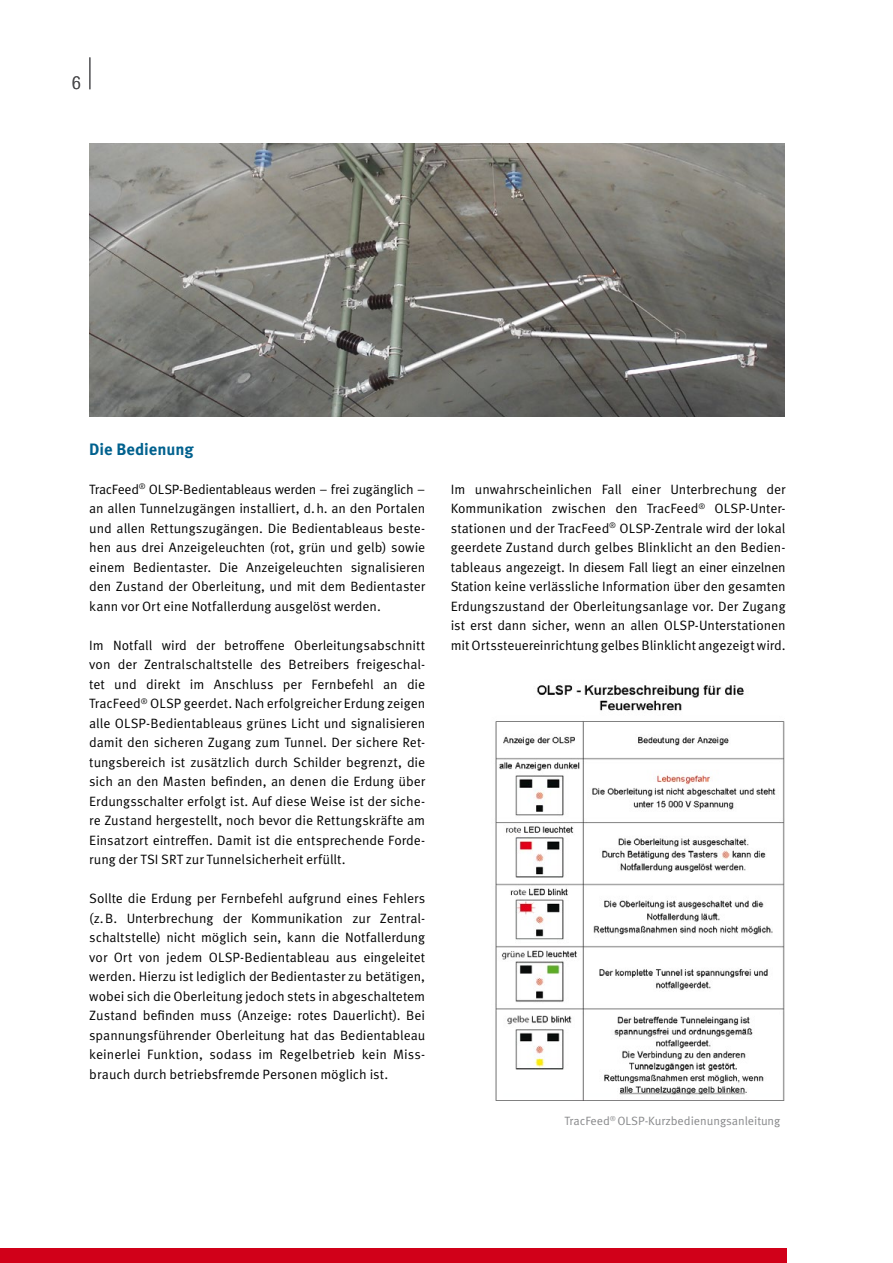
<style>
.page{position:relative;width:893px;height:1263px;background:#fff}
.page>*{position:absolute;margin:0;border:0;box-sizing:border-box;transform-origin:0 0}
.t1{font:300 condensed 18px "Helvetica Neue LT Std";color:#4b4b4d}
.t2{font:700 16.5px "Meta Pro";letter-spacing:-.005em;color:#00618e}
.t3{font:13.5px/19.5px "Meta Pro";letter-spacing:-.005em;color:#000;text-align:justify}
.t4{font:12px "Meta Pro";color:#87888a}
</style>
<div class="page">
<img style="left:89px;top:144px;width:696px;height:273px">
<div style="left:0;top:1248px;width:787px;height:15px;background:#d10019"></div>
<hr style="left:89px;top:57px;width:1px;height:32px;background:#4b4b4d">
<img style="left:495px;top:685px;width:290px;height:416px">
<h1 class="t1" style="left:72px;top:72px;width:10px">6</h1>
<p class="t2" style="left:89px;top:439px;width:106px">Die Bedienung</p>
<p class="t3" style="left:89px;top:480px;width:338px">TracFeed<sup>®</sup> OLSP-Bedientableaus werden – frei zugänglich – an allen Tunnelzugängen installiert, d.h. an den Portalen und allen Rettungszugängen. Die Bedientableaus beste&shy;hen aus drei Anzeigeleuchten (rot, grün und gelb) sowie einem Bedientaster. Die Anzeigeleuchten signalisieren den Zustand der Oberleitung, und mit dem Bedientaster kann vor Ort eine N otfallerdung ausgelöst werden.</p>
<p class="t3" style="left:89px;top:636px;width:338px">Im N otfall wird der betroffene Oberleitungsabschnitt von der Zentralschaltstelle des Betreibers freigeschal&shy;tet und direkt im Anschluss per Fernbefehl an die TracFeed<sup>®</sup> OLSP geerdet. N ach erfolgreicher Erdung zeigen alle OLSP-Bedientableaus grünes Licht und signalisieren damit den sicheren Zugang zum Tunnel. Der sichere Ret&shy;tungsbereich ist zusätzlich durch Schilder begrenzt, die sich an den Masten befinden, an denen die Erdung über Erdungsschalter erfolgt ist. Auf diese Weise ist der siche&shy;re Zustand hergestellt, noch bevor die Rettungskräfte am Einsatzort eintreffen. Damit ist die entsprechende Forde&shy;rung der TSI SRT zur Tunnelsicherheit erfüllt.</p>
<p class="t3" style="left:89px;top:889px;width:337px">Sollte die Erdung per Fernbefehl aufgrund eines Fehlers (z.B. Unterbrechung der Kommunikation zur Zentral&shy;schaltstelle) nicht möglich sein, kann die N otfallerdung vor Ort von jedem OLSP-Bedientableau aus eingeleitet werden. H ierzu ist lediglich der Bedientaster zu betätigen, wobei sich die Oberleitung jedoch stets in abgeschaltetem Zustand befinden muss (Anzeige: rotes Dauerlicht). Bei spannungsführender Oberleitung hat das Bedientableau keinerlei Funktion, sodass im Regelbetrieb kein Miss&shy;brauch durch betriebsfremde Personen möglich ist.</p>
<p class="t3" style="left:451px;top:480px;width:337px;text-align:left">Im unwahrscheinlichen Fall einer Unterbrechung der Kommunikation zwischen den TracFeed<sup>®</sup> OLSP-Unter&shy;stationen und der TracFeed<sup>®</sup> OLSP-Zentrale wird der lokal geerdete Zustand durch gelbes Blinklicht an den Bedien&shy;tableaus angezeigt. In diesem Fall liegt an einer einzelnen Station keine verlässliche Information über den gesamten Erdungszustand der Oberleitungsanlage vor. Der Zugang ist erst dann sicher, wenn an allen OLSP-Unterstationen mit Ortssteuereinrichtung gelbes Blinklicht angezeigt wird.</p>
<p class="t4" style="left:564px;top:1113px;width:217px">TracFeed<sup>®</sup> OLSP-Kurzbedienungsanleitung</p>
</div>
